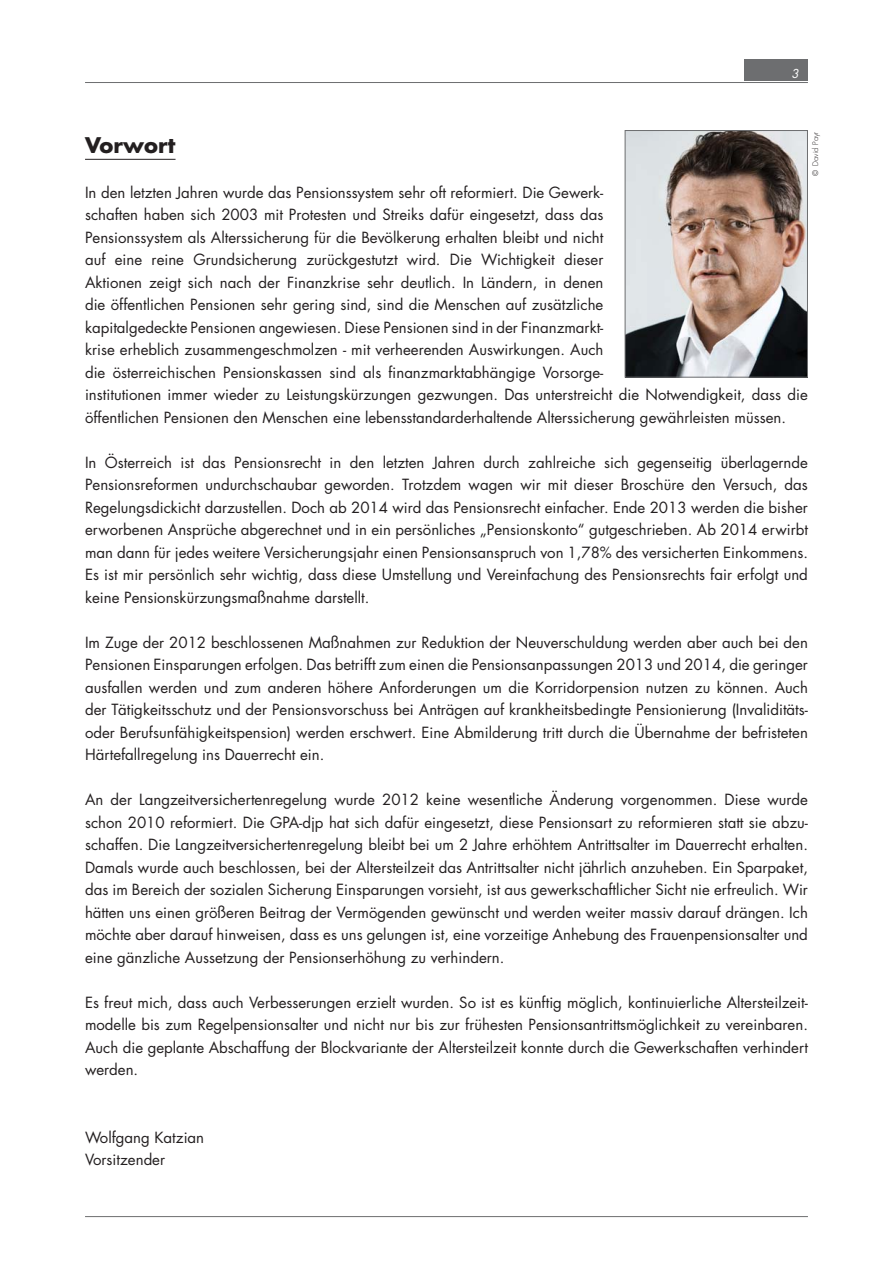
<style>
.page{position:relative;width:893px;height:1263px;background:#fff}
.page>*{position:absolute;margin:0;border:0;box-sizing:border-box;transform-origin:0 0}
.t1{font:700 21px "Futura Std";color:#231f20}
.t2{font:15px/22.5px "Futura Std";color:#231f20;text-align:justify}
.t3{font:italic 12px "Futura Std";color:#fff}
.t4{font:300 7.5px "Futura Std";color:#231f20}
</style>
<div class="page">
<div style="left:744px;top:60px;width:64px;height:21px;background:#6d6e70"></div>
<hr style="left:85px;top:82px;width:723px;height:1px;background:#6d6e70">
<hr style="left:85px;top:1216px;width:723px;height:1px;background:#6d6e70">
<hr style="left:85px;top:159px;width:91px;height:1px;background:#231f20">
<img style="left:627px;top:132px;width:179px;height:244px">
<div style="left:625px;top:130px;width:183px;height:248px;border:1px solid #6d6e70"></div>
<p class="t3" style="left:791px;top:68px;width:9px">3</p>
<p class="t4" style="left:812px;top:176px;width:46px;rotate:-90deg">© David Payr</p>
<h1 class="t1" style="left:85px;top:135px;width:92px">Vorwort</h1>
<p class="t2" style="left:85px;top:182px;width:724px;text-align:left">In den letzten Jahren wurde das Pensionssystem sehr oft reformiert. Die Gewerk-<br>schaften haben sich 2003 mit Protesten und Streiks dafür eingesetzt, dass das<br>Pensionssystem als Alterssicherung für die Bevölkerung erhalten bleibt und nicht<br>auf eine reine Grundsicherung zurückgestutzt wird. Die Wichtigkeit dieser<br>Aktionen zeigt sich nach der Finanzkrise sehr deutlich. In Ländern, in denen<br>die öffentlichen Pensionen sehr gering sind, sind die Menschen auf zusätzliche<br>kapitalgedeckte Pensionen angewiesen. Diese Pensionen sind in der Finanzmarkt-<br>krise erheblich zusammengeschmolzen - mit verheerenden Auswirkungen. Auch<br>die österreichischen Pensionskassen sind als finanzmarktabhängige Vorsorge-<br>institutionen immer wieder zu Leistungskürzungen gezwungen. Das unterstreicht die Notwendigkeit, dass die öffentlichen Pensionen den Menschen eine lebensstandarderhaltende Alterssicherung gewährleisten müssen.</p>
<p class="t2" style="left:85px;top:452px;width:724px">In Österreich ist das Pensionsrecht in den letzten Jahren durch zahlreiche sich gegenseitig überlagernde Pensionsreformen undurchschaubar geworden. Trotzdem wagen wir mit dieser Broschüre den Versuch, das Regelungsdickicht darzustellen. Doch ab 2014 wird das Pensionsrecht einfacher. Ende 2013 werden die bisher erworbenen Ansprüche abgerechnet und in ein persönliches „Pensionskonto“ gutgeschrieben. Ab 2014 erwirbt man dann für jedes weitere Versicherungsjahr einen Pensionsanspruch von 1,78% des versicherten Einkommens.<br>Es ist mir persönlich sehr wichtig, dass diese Umstellung und Vereinfachung des Pensionsrechts fair erfolgt und keine Pensionskürzungsmaßnahme darstellt.</p>
<p class="t2" style="left:85px;top:632px;width:724px">Im Zuge der 2012 beschlossenen Maßnahmen zur Reduktion der Neuverschuldung werden aber auch bei den Pensionen Einsparungen erfolgen. Das betrifft zum einen die Pensionsanpassungen 2013 und 2014, die geringer ausfallen werden und zum anderen höhere Anforderungen um die Korridorpension nutzen zu können. Auch der Tätigkeitsschutz und der Pensionsvorschuss bei Anträgen auf krankheitsbedingte Pensionierung (Invaliditäts&shy;oder Berufsunfähigkeitspension) werden erschwert. Eine Abmilderung tritt durch die Übernahme der befristeten Härtefallregelung ins Dauerrecht ein.</p>
<p class="t2" style="left:85px;top:789px;width:724px">An der Langzeitversichertenregelung wurde 2012 keine wesentliche Änderung vorgenommen. Diese wurde schon 2010 reformiert. Die GPA-djp hat sich dafür eingesetzt, diese Pensionsart zu reformieren statt sie abzu&shy;schaffen. Die Langzeitversichertenregelung bleibt bei um 2 Jahre erhöhtem Antrittsalter im Dauerrecht erhalten.<br>Damals wurde auch beschlossen, bei der Altersteilzeit das Antrittsalter nicht jährlich anzuheben. Ein Sparpaket, das im Bereich der sozialen Sicherung Einsparungen vorsieht, ist aus gewerkschaftlicher Sicht nie erfreulich. Wir hätten uns einen größeren Beitrag der Vermögenden gewünscht und werden weiter massiv darauf drängen. Ich möchte aber darauf hinweisen, dass es uns gelungen ist, eine vorzeitige Anhebung des Frauenpensionsalter und eine gänzliche Aussetzung der Pensionserhöhung zu verhindern.</p>
<p class="t2" style="left:85px;top:992px;width:724px">Es freut mich, dass auch Verbesserungen erzielt wurden. So ist es künftig möglich, kontinuierliche Altersteilzeit&shy;modelle bis zum Regelpensionsalter und nicht nur bis zur frühesten Pensionsantrittsmöglichkeit zu vereinbaren.<br>Auch die geplante Abschaffung der Blockvariante der Altersteilzeit konnte durch die Gewerkschaften verhindert werden.</p>
<p class="t2" style="left:85px;top:1127px;width:121px">Wolfgang Katzian<br>Vorsitzender</p>
</div>
